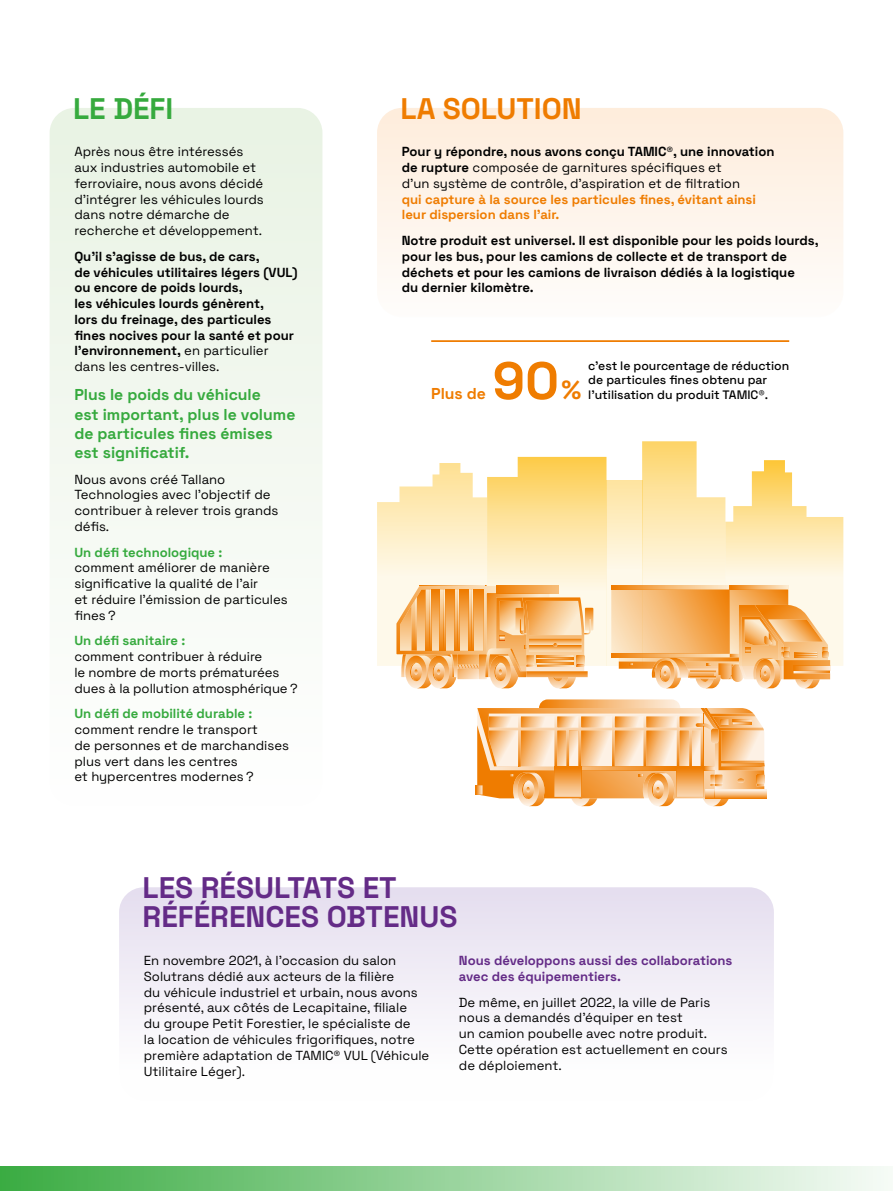
<style>
.page{position:relative;width:893px;height:1191px;background:#fff}
.page>*{position:absolute;margin:0;border:0;box-sizing:border-box;transform-origin:0 0}
.t1{font:700 52.5px "Space Grotesk";color:#ef7c00}
.t2{font:700 29.75px/29.8px "Space Grotesk";color:#642b87}
.t3{font:700 29.75px "Space Grotesk";color:#ef7c00}
.t4{font:700 29.75px "Space Grotesk";color:#36aa3e}
.t5{font:700 15.75px/19.2px "Space Grotesk";color:#36aa3e}
.t6{font:700 15.75px "Space Grotesk";color:#ef7c00}
.t7{font:13.12px/15.8px "Space Grotesk";color:#000}
.t8{font:700 13.12px/15.8px "Space Grotesk";color:#000}
.t9{font:700 13.12px/15.8px "Space Grotesk";color:#ef7c00}
.t10{font:700 13.12px "Space Grotesk";color:#36aa3e}
.t11{font:700 13.12px/15.8px "Space Grotesk";color:#642b87}
.t12{font:500 12.25px/14.7px "Space Grotesk";color:#000}
.s1{font-weight:400}
.s2{font-weight:700}
.s3{font-size:26.25px}
</style>
<div class="page">
<div style="left:0;top:1166px;width:893px;height:25px;background:linear-gradient(to right,#3aac42,#f6fbf7)"></div>
<div style="left:50px;top:108px;width:272px;height:698px;background:linear-gradient(to right,#f3f8f1,#f3f8f1);border-radius:25px"></div>
<div style="left:377px;top:108px;width:466px;height:209px;background:linear-gradient(to bottom,#feecdb,#fefcfb);border-radius:25px"></div>
<div style="left:119px;top:887px;width:655px;height:214px;background:linear-gradient(to bottom,#e5deef,#fff);border-radius:25px"></div>
<svg style="left:377px;top:441px;width:466px;height:247px"></svg>
<svg style="left:764px;top:789px;width:2px;height:9px"></svg>
<svg style="left:476px;top:699px;width:288px;height:107px;background:#f7c289"></svg>
<hr style="left:431px;top:340px;width:358px;height:2px;background:#ef7c00">
<h2 class="t4" style="left:73px;top:85px;width:102px">LE DÉFI</h2>
<h2 class="t3" style="left:401px;top:85px;width:183px">LA SOLUTION</h2>
<p class="t7" style="left:74px;top:143px;width:191px">Après nous être intéressés aux industries automobile et ferroviaire, nous avons décidé d’intégrer les véhicules lourds dans notre démarche de recherche et développement.</p>
<p class="t8" style="left:74px;top:247px;width:225px">Qu’il s’agisse de bus, de cars,<br>de véhicules utilitaires légers (VUL) ou encore de poids lourds,<br>les véhicules lourds génèrent,<br>lors du freinage, des particules fines nocives pour la santé et pour l’environnement, <span class="s1">en particulier dans les centres-villes.</span></p>
<p class="t5" style="left:74px;top:384px;width:222px">Plus le poids du véhicule<br>est important, plus le volume de particules fines émises est significatif.</p>
<p class="t7" style="left:74px;top:470px;width:206px">Nous avons créé Tallano<br>Technologies avec l’objectif de contribuer à relever trois grands défis.</p>
<p class="t10" style="left:74px;top:542px;width:150px">Un défi technologique :</p>
<p class="t7" style="left:74px;top:559px;width:215px">comment améliorer de manière significative la qualité de l’air<br>et réduire l’émission de particules fines ?</p>
<p class="t10" style="left:74px;top:630px;width:112px">Un défi sanitaire :</p>
<p class="t7" style="left:74px;top:648px;width:225px">comment contribuer à réduire<br>le nombre de morts prématurées dues à la pollution atmosphérique ?</p>
<p class="t10" style="left:74px;top:703px;width:179px">Un défi de mobilité durable :</p>
<p class="t7" style="left:74px;top:721px;width:216px">comment rendre le transport<br>de personnes et de marchandises plus vert dans les centres<br>et hypercentres modernes ?</p>
<p class="t7" style="left:402px;top:143px;width:374px"><span class="s2">Pour y répondre, nous avons conçu TAMIC®, une innovation de rupture</span> composée de garnitures spécifiques et<br>d’un système de contrôle, d’aspiration et de filtration</p>
<p class="t9" style="left:402px;top:190px;width:356px">qui capture à la source les particules fines, évitant ainsi leur dispersion dans l’air.</p>
<p class="t8" style="left:402px;top:232px;width:418px">Notre produit est universel. Il est disponible pour les poids lourds, pour les bus, pour les camions de collecte et de transport de déchets et pour les camions de livraison dédiés à la logistique<br>du dernier kilomètre.</p>
<h1 class="t1" style="left:493px;top:339px;width:90px">90 <span class="s3">%</span></h1>
<p class="t12" style="left:588px;top:357px;width:202px">c’est le pourcentage de réduction de particules fines obtenu par</p>
<p class="t6" style="left:431px;top:381px;width:56px">Plus de</p>
<p class="t12" style="left:588px;top:386px;width:181px">l’utilisation du produit TAMIC®.</p>
<h2 class="t2" style="left:143px;top:870px;width:316px">LES RÉSULTATS ET<br>RÉFÉRENCES OBTENUS</h2>
<p class="t7" style="left:144px;top:952px;width:287px">En novembre 2021, à l’occasion du salon Solutrans dédié aux acteurs de la filière<br>du véhicule industriel et urbain, nous avons présenté, aux côtés de Lecapitaine, filiale<br>du groupe Petit Forestier, le spécialiste de<br>la location de véhicules frigorifiques, notre première adaptation de TAMIC® VUL (Véhicule Utilitaire Léger).</p>
<p class="t11" style="left:459px;top:951px;width:275px">Nous développons aussi des collaborations avec des équipementiers.</p>
<p class="t7" style="left:459px;top:993px;width:270px">De même, en juillet 2022, la ville de Paris nous a demandés d’équiper en test<br>un camion poubelle avec notre produit.<br>Cette opération est actuellement en cours de déploiement.</p>
</div>
